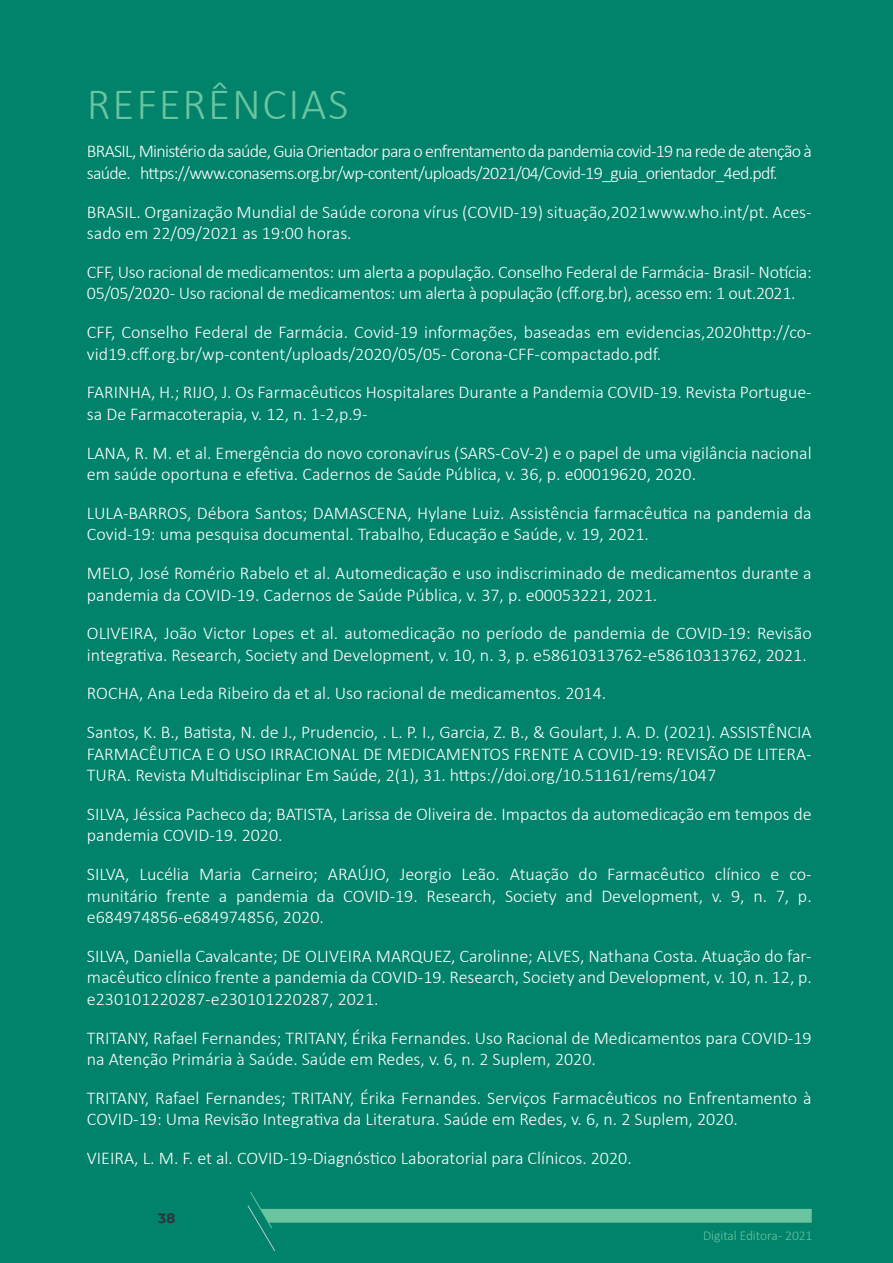
<style>
.page{position:relative;width:893px;height:1263px;background:#00826b}
.page>*{position:absolute;margin:0;border:0;box-sizing:border-box;transform-origin:0 0}
.t1{font:300 45px "Calibri";letter-spacing:.04em;color:#6ac4a0}
.t2{font:300 18px/21.6px "Calibri";color:#fff}
.t3{font:300 18px/21.6px "Calibri";letter-spacing:-.04em;color:#fff}
.t4{font:300 18px/21.6px "Calibri";letter-spacing:-.02em;color:#fff}
.t5{font:300 13.5px "Calibri";letter-spacing:-.005em;color:#6ac4a0}
.t6{font:700 13.5px "Montserrat";color:#2e333c}
</style>
<div class="page">
<svg style="left:247px;top:1192px;width:565px;height:59px"></svg>
<h1 class="t1" style="left:87px;top:76px;width:263px">REFERÊNCIAS</h1>
<p class="t3" style="left:87px;top:140px;width:726px">BRASIL, Ministério da saúde, Guia Orientador para o enfrentamento da pandemia covid-19 na rede de atenção à saúde. https://www.conasems.org.br/wp-content/uploads/2021/04/Covid-19_guia_orientador_4ed.pdf.</p>
<p class="t2" style="left:87px;top:201px;width:726px">BRASIL. Organização Mundial de Saúde corona vírus (COVID-19) situação,2021www.who.int/pt. Aces&shy;sado em 22/09/2021 as 19:00 horas.</p>
<p class="t4" style="left:87px;top:261px;width:726px">CFF, Uso racional de medicamentos: um alerta a população. Conselho Federal de Farmácia - Brasil - Notícia:<br>05/05/2020 - Uso racional de medicamentos: um alerta à população (cff.org.br), acesso em: 1 out.2021.</p>
<p class="t2" style="left:87px;top:321px;width:726px">CFF, Conselho Federal de Farmácia. Covid-19 informações, baseadas em evidencias,2020http://co&shy;vid19.cff.org.br/wp-content/uploads/2020/05/05- Corona-CFF-compactado.pdf.</p>
<p class="t2" style="left:87px;top:381px;width:726px">FARINHA, H.; RIJO, J. Os Farmacêuticos Hospitalares Durante a Pandemia COVID-19. Revista Portugue&shy;sa De Farmacoterapia, v. 12, n. 1-2,p.9-</p>
<p class="t2" style="left:87px;top:442px;width:726px">LANA, R. M. et al. Emergência do novo coronavírus (SARS-CoV-2) e o papel de uma vigilância nacional em saúde oportuna e efetiva. Cadernos de Saúde Pública, v. 36, p. e00019620, 2020.</p>
<p class="t2" style="left:87px;top:502px;width:726px">LULA-BARROS, Débora Santos; DAMASCENA, Hylane Luiz. Assistência farmacêutica na pandemia da<br>Covid-19: uma pesquisa documental. Trabalho, Educação e Saúde, v. 19, 2021.</p>
<p class="t2" style="left:87px;top:562px;width:726px">MELO, José Romério Rabelo et al. Automedicação e uso indiscriminado de medicamentos durante a pandemia da COVID-19. Cadernos de Saúde Pública, v. 37, p. e00053221, 2021.</p>
<p class="t2" style="left:87px;top:622px;width:726px">OLIVEIRA, João Victor Lopes et al. automedicação no período de pandemia de COVID-19: Revisão integrativa. Research, Society and Development, v. 10, n. 3, p. e58610313762-e58610313762, 2021.</p>
<p class="t2" style="left:87px;top:674px;width:726px;line-height:38.5px">ROCHA, Ana Leda Ribeiro da et al. Uso racional de medicamentos. 2014.<br>Santos, K. B., Batista, N. de J., Prudencio, . L. P. I., Garcia, Z. B., &amp; Goulart, J. A. D. (2021). ASSISTÊNCIA</p>
<p class="t2" style="left:87px;top:743px;width:726px">FARMACÊUTICA E O USO IRRACIONAL DE MEDICAMENTOS FRENTE A COVID-19: REVISÃO DE LITERA-<br>TURA. Revista Multidisciplinar Em Saúde, 2(1), 31. https://doi.org/10.51161/rems/1047</p>
<p class="t2" style="left:87px;top:803px;width:726px">SILVA, Jéssica Pacheco da; BATISTA, Larissa de Oliveira de. Impactos da automedicação em tempos de pandemia COVID-19. 2020.</p>
<p class="t2" style="left:87px;top:863px;width:726px;text-align:justify">SILVA, Lucélia Maria Carneiro; ARAÚJO, Jeorgio Leão. Atuação do Farmacêutico clínico e co&shy;munitário frente a pandemia da COVID-19. Research, Society and Development, v. 9, n. 7, p. e684974856-e684974856, 2020.</p>
<p class="t2" style="left:87px;top:945px;width:726px;text-align:justify">SILVA, Daniella Cavalcante; DE OLIVEIRA MARQUEZ, Carolinne; ALVES, Nathana Costa. Atuação do far&shy;macêutico clínico frente a pandemia da COVID-19. Research, Society and Development, v. 10, n. 12, p. e230101220287-e230101220287, 2021.</p>
<p class="t2" style="left:87px;top:1027px;width:726px">TRITANY, Rafael Fernandes; TRITANY, Érika Fernandes. Uso Racional de Medicamentos para COVID-19 na Atenção Primária à Saúde. Saúde em Redes, v. 6, n. 2 Suplem, 2020.</p>
<p class="t2" style="left:87px;top:1087px;width:726px">TRITANY, Rafael Fernandes; TRITANY, Érika Fernandes. Serviços Farmacêuticos no Enfrentamento à<br>COVID-19: Uma Revisão Integrativa da Literatura. Saúde em Redes, v. 6, n. 2 Suplem, 2020.</p>
<p class="t2" style="left:87px;top:1147px;width:546px">VIEIRA, L. M. F. et al. COVID-19-Diagnóstico Laboratorial para Clínicos. 2020.</p>
<p class="t6" style="left:158px;top:1208px;width:19px">38</p>
<p class="t5" style="left:703px;top:1227px;width:111px">Digital Editora - 2021</p>
</div>
